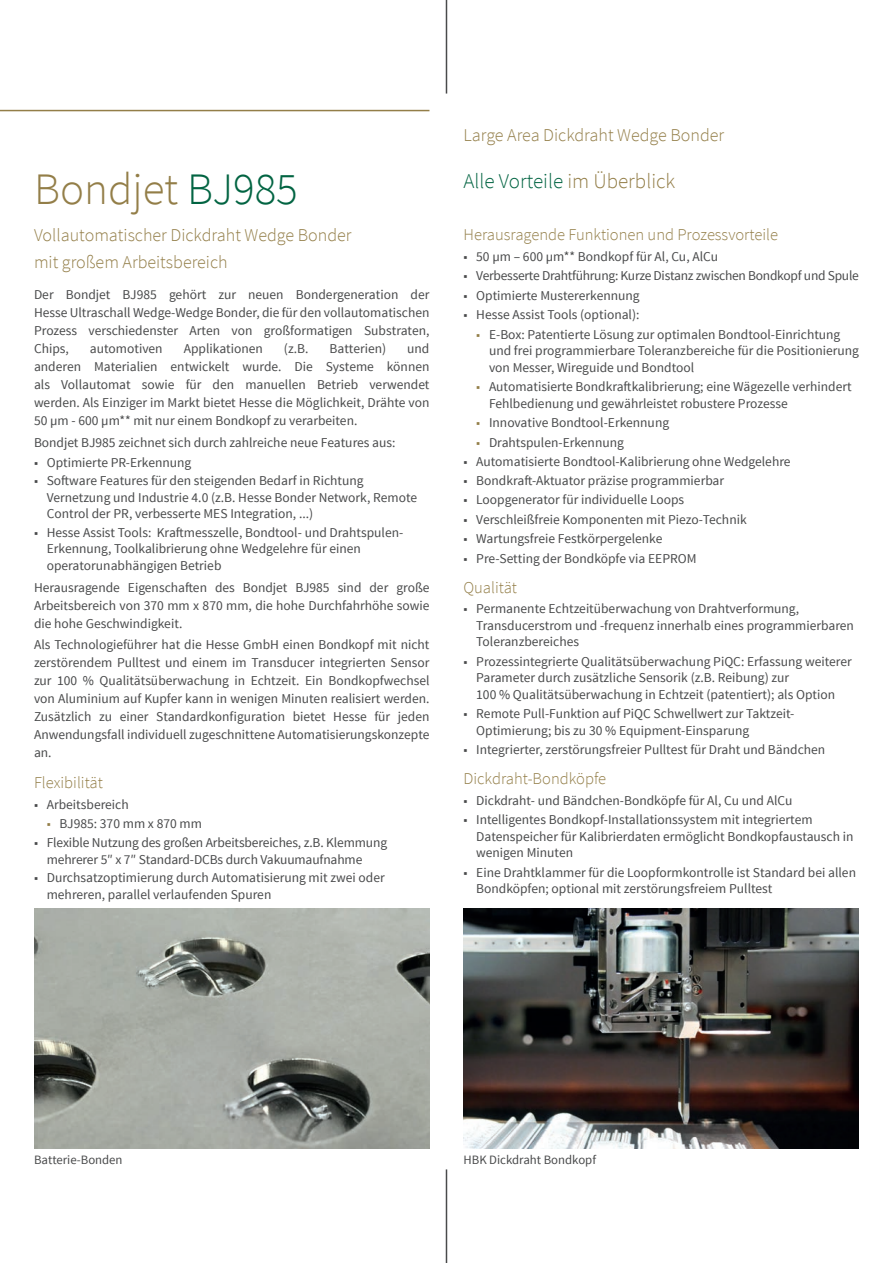
<style>
.page{position:relative;width:893px;height:1263px;background:#fff}
.page>*{position:absolute;margin:0;border:0;box-sizing:border-box;transform-origin:0 0}
.t1{font:300 45px "Source Sans Pro";color:#937e48}
.P_Intro{font:300 21px "Source Sans Pro";color:#026442}
.P_Intro-2{font:300 18px "Source Sans Pro";color:#937e48}
.t2{font:300 16.5px "Source Sans Pro";color:#937e48}
.t3{font:13.5px/16.5px "Source Sans Pro";color:#494a4b}
.t4{font:13.5px "Source Sans Pro";letter-spacing:-.02em;color:#494a4b}
.t5{font:12.75px "Source Sans Pro";color:#494a4b}
.s1{color:#026442}
.s2{color:#937e48}
</style>
<div class="page">
<img style="left:34px;top:908px;width:395px;height:240px">
<hr style="left:446px;top:1169px;width:1px;height:94px;background:#494a4b">
<hr style="left:446px;top:0;width:1px;height:94px;background:#494a4b">
<hr style="left:0;top:110px;width:429px;height:1px;background:#937e48">
<img style="left:463px;top:908px;width:396px;height:240px">
<h1 class="t1" style="left:34px;top:162px;width:265px">Bondjet <span class="s1">BJ985</span></h1>
<p class="P_Intro-2" style="left:34px;top:224px;width:319px">Vollautomatischer Dickdraht Wedge Bonder</p>
<p class="P_Intro-2" style="left:34px;top:251px;width:195px">mit großem Arbeitsbereich</p>
<p class="t3" style="left:34px;top:286px;width:397px;line-height:18px;text-align:justify">Der Bondjet BJ985 gehört zur neuen Bondergeneration der Hesse Ultraschall Wedge-Wedge Bonder, die für den vollautomatischen Prozess verschiedenster Arten von großformatigen Substraten, Chips,</p>
<p class="t3" style="left:90px;top:340px;width:74px">automotiven</p>
<p class="t3" style="left:184px;top:340px;width:81px">Applikationen</p>
<p class="t3" style="left:284px;top:340px;width:26px">(z.B.</p>
<p class="t3" style="left:329px;top:340px;width:58px">Batterien)</p>
<p class="t3" style="left:34px;top:340px;width:397px;line-height:18px;text-align:justify;text-indent:373px">und anderen Materialien entwickelt wurde. Die Systeme können als Vollautomat sowie für den manuellen Betrieb verwendet werden. Als Einziger im Markt bietet Hesse die Möglichkeit, Drähte von 50 µm - 600 µm** mit nur einem Bondkopf zu verarbeiten.</p>
<p class="t3" style="left:34px;top:435px;width:363px">Bondjet BJ985 zeichnet sich durch zahlreiche neue Features aus:</p>
<p class="t3" style="left:34px;top:454px;width:159px">■ Optimierte PR-Erkennung</p>
<p class="t3" style="left:47px;top:473px;width:372px;text-indent:-13px">■ Software Features für den steigenden Bedarf in Richtung<br>Vernetzung und Industrie 4.0 (z.B. Hesse Bonder Network, Remote<br>Control der PR, verbesserte MES Integration, ...)</p>
<p class="t3" style="left:47px;top:524px;width:358px;text-indent:-13px">■ Hesse Assist Tools: Kraftmesszelle, Bondtool- und Drahtspulen-<br>Erkennung, Toolkalibrierung ohne Wedgelehre für einen operatorunabhängigen Betrieb</p>
<p class="t3" style="left:34px;top:579px;width:397px;line-height:18px;text-align:justify">Herausragende Eigenschaften des Bondjet BJ985 sind der große Arbeitsbereich von 370 mm x 870 mm, die hohe Durchfahrhöhe sowie die hohe Geschwindigkeit.</p>
<p class="t3" style="left:34px;top:636px;width:397px;line-height:18px;text-align:justify">Als Technologieführer hat die Hesse GmbH einen Bondkopf mit nicht zerstörendem Pulltest und einem im Transducer integrierten Sensor zur 100 % Qualitätsüberwachung in Echtzeit. Ein Bondkopfwechsel von Aluminium auf Kupfer kann in wenigen Minuten realisiert werden.<br>Zusätzlich zu einer Standardkonfiguration bietet Hesse für jeden Anwendungsfall individuell zugeschnittene Automatisierungskonzepte an.</p>
<h3 class="t2" style="left:34px;top:773px;width:70px">Flexibilität</h3>
<p class="t3" style="left:34px;top:797px;width:96px">■ Arbeitsbereich</p>
<p class="t3" style="left:47px;top:815px;width:157px"><span class="s2">■</span> BJ985: 370 mm x 870 mm</p>
<p class="t3" style="left:47px;top:835px;width:342px;text-indent:-13px">■ Flexible Nutzung des großen Arbeitsbereiches, z.B. Klemmung mehrerer 5″ x 7″ Standard-DCBs durch Vakuumaufnahme</p>
<p class="t3" style="left:47px;top:870px;width:339px;text-indent:-13px">■ Durchsatzoptimierung durch Automatisierung mit zwei oder mehreren, parallel verlaufenden Spuren</p>
<p class="P_Intro-2" style="left:463px;top:124px;width:262px">Large Area Dickdraht Wedge Bonder</p>
<p class="P_Intro" style="left:463px;top:168px;width:213px">Alle Vorteile <span class="s2">im Überblick</span></p>
<h3 class="t2" style="left:463px;top:224px;width:316px">Herausragende Funktionen und Prozessvorteile</h3>
<p class="t3" style="left:463px;top:248px;width:256px">■ 50 µm – 600 µm** Bondkopf für Al, Cu, AlCu</p>
<p class="t4" style="left:463px;top:267px;width:397px">■ Verbesserte Drahtführung: Kurze Distanz zwischen Bondkopf und Spule</p>
<p class="t3" style="left:463px;top:287px;width:178px">■ Optimierte Mustererkennung</p>
<p class="t3" style="left:463px;top:307px;width:178px">■ Hesse Assist Tools (optional):</p>
<p class="t3" style="left:489px;top:326px;width:371px;text-indent:-13px"><span class="s2">■</span> E-Box: Patentierte Lösung zur optimalen Bondtool-Einrichtung und frei programmierbare Toleranzbereiche für die Positionierung von Messer, Wireguide und Bondtool</p>
<p class="t3" style="left:489px;top:378px;width:364px;text-indent:-13px"><span class="s2">■</span> Automatisierte Bondkraftkalibrierung; eine Wägezelle verhindert<br>Fehlbedienung und gewährleistet robustere Prozesse</p>
<p class="t3" style="left:476px;top:414px;width:194px"><span class="s2">■</span> Innovative Bondtool-Erkennung</p>
<p class="t3" style="left:476px;top:434px;width:149px"><span class="s2">■</span> Drahtspulen-Erkennung</p>
<p class="t3" style="left:463px;top:453px;width:329px">■ Automatisierte Bondtool-Kalibrierung ohne Wedgelehre</p>
<p class="t3" style="left:463px;top:473px;width:262px">■ Bondkraft-Aktuator präzise programmierbar</p>
<p class="t3" style="left:463px;top:492px;width:222px">■ Loopgenerator für individuelle Loops</p>
<p class="t3" style="left:463px;top:511px;width:285px">■ Verschleißfreie Komponenten mit Piezo-Technik</p>
<p class="t3" style="left:463px;top:530px;width:200px">■ Wartungsfreie Festkörpergelenke</p>
<p class="t3" style="left:463px;top:550px;width:235px">■ Pre-Setting der Bondköpfe via EEPROM</p>
<h3 class="t2" style="left:463px;top:577px;width:55px">Qualität</h3>
<p class="t3" style="left:476px;top:601px;width:379px;text-indent:-13px">■ Permanente Echtzeitüberwachung von Drahtverformung,<br>Transducerstrom und -frequenz innerhalb eines programmierbaren<br>Toleranzbereiches</p>
<p class="t3" style="left:476px;top:653px;width:377px;text-indent:-13px">■ Prozessintegrierte Qualitätsüberwachung PiQC: Erfassung weiterer<br>Parameter durch zusätzliche Sensorik (z.B. Reibung) zur<br>100 % Qualitätsüberwachung in Echtzeit (patentiert); als Option</p>
<p class="t3" style="left:476px;top:706px;width:320px;text-indent:-13px">■ Remote Pull-Funktion auf PiQC Schwellwert zur Taktzeit-<br>Optimierung; bis zu 30 % Equipment-Einsparung</p>
<p class="t3" style="left:463px;top:742px;width:363px">■ Integrierter, zerstörungsfreier Pulltest für Draht und Bändchen</p>
<h3 class="t2" style="left:463px;top:769px;width:144px">Dickdraht-Bondköpfe</h3>
<p class="t3" style="left:463px;top:792px;width:330px">■ Dickdraht- und Bändchen-Bondköpfe für Al, Cu und AlCu</p>
<p class="t3" style="left:476px;top:812px;width:379px;text-indent:-13px">■ Intelligentes Bondkopf-Installationssystem mit integriertem<br>Datenspeicher für Kalibrierdaten ermöglicht Bondkopfaustausch in wenigen Minuten</p>
<p class="t3" style="left:476px;top:864px;width:381px;text-indent:-13px">■ Eine Drahtklammer für die Loopformkontrolle ist Standard bei allen<br>Bondköpfen; optional mit zerstörungsfreiem Pulltest</p>
<p class="t5" style="left:34px;top:1151px;width:90px">Batterie-Bonden</p>
<p class="t5" style="left:463px;top:1151px;width:134px">HBK Dickdraht Bondkopf</p>
</div>
